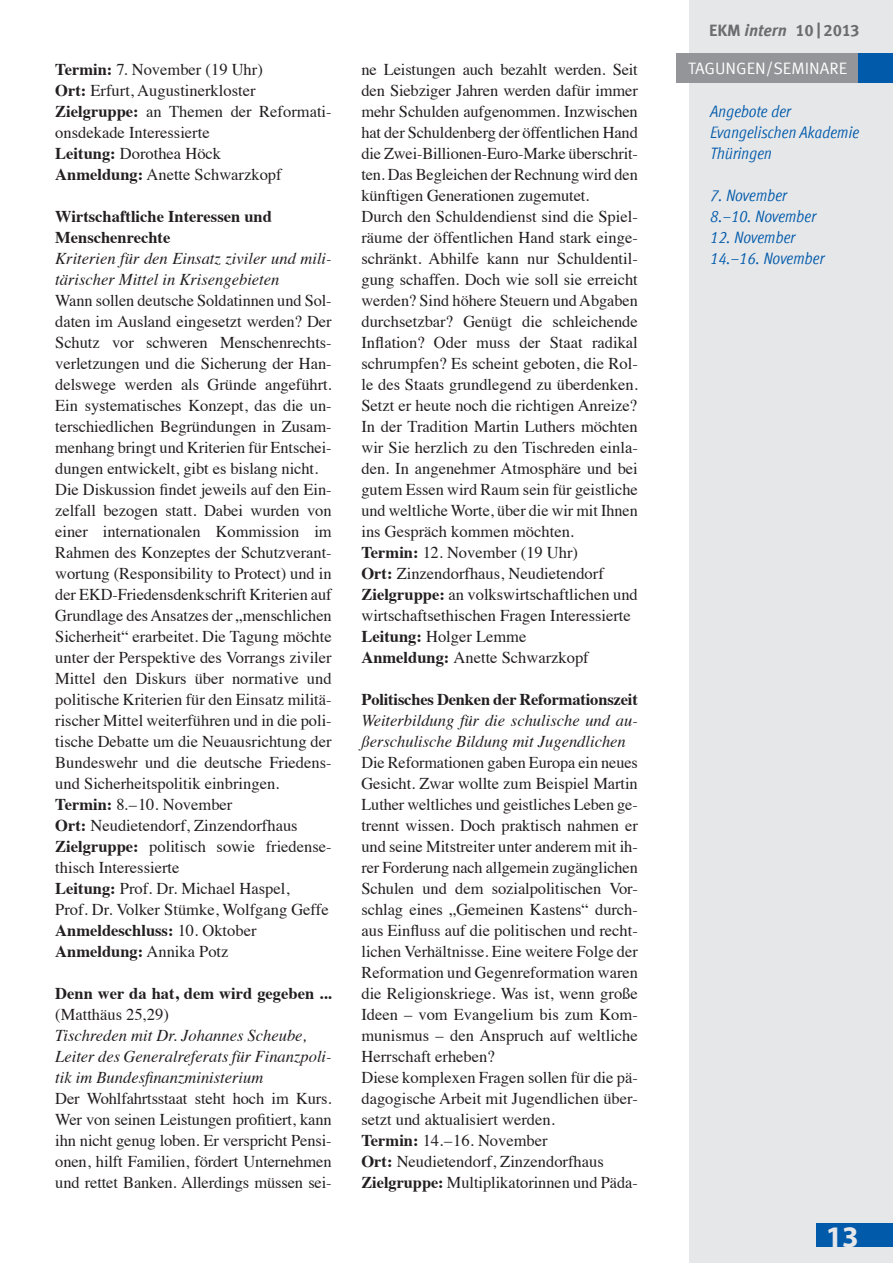
<style>
.page{position:relative;width:893px;height:1263px;background:#fff}
.page>*{position:absolute;margin:0;border:0;box-sizing:border-box;transform-origin:0 0}
.t1{font:700 30px "Myriad Pro";color:#e6e7e9}
.B-Body-Text{font:16.5px/21px "Times";color:#231f20;text-align:justify}
.B-Body-Text-2{font:italic 16.5px/21px "Times";color:#231f20}
.B-Body-Text-3{font:700 16.5px/21px "Times";color:#231f20}
.C-Randleiste{font:italic condensed 16.5px/21px "Meta Offc";letter-spacing:-.005em;color:#015aaa}
.Rubrik{font:16.5px "Meta Offc Norm";color:#fff}
.t2{font:700 16.5px "Meta Offc";letter-spacing:-.015em;color:#6c6d70}
.s1{font-style:italic}
.s2{font-weight:700}
.s3{font-weight:400}
</style>
<div class="page">
<div style="left:689px;top:0;width:204px;height:1263px;background:#e6e7e9"></div>
<div style="left:676px;top:53px;width:183px;height:30px;background:#939598"></div>
<div style="left:859px;top:53px;width:34px;height:30px;background:#015aaa"></div>
<div style="left:816px;top:1223px;width:77px;height:23px;background:#015aaa"></div>
<p class="t2" style="left:709px;top:21px;width:152px">EKM <span class="s1">intern</span> 10 | 2013</p>
<p class="B-Body-Text" style="left:55px;top:58px;width:209px"><span class="s2">Termin:</span> 7. November (19 Uhr)</p>
<p class="Rubrik" style="left:688px;top:59px;width:161px">TAGUNGEN/SEMINARE</p>
<p class="B-Body-Text" style="left:55px;top:79px;width:202px"><span class="s2">Ort:</span> Erfurt, Augustinerkloster</p>
<p class="B-Body-Text" style="left:55px;top:100px;width:278px"><span class="s2">Zielgruppe:</span> an Themen der Reformati&shy;onsdekade Interessierte</p>
<p class="B-Body-Text" style="left:55px;top:142px;width:167px"><span class="s2">Leitung:</span> Dorothea Höck</p>
<p class="B-Body-Text" style="left:55px;top:163px;width:228px"><span class="s2">Anmeldung:</span> Anette Schwarzkopf</p>
<p class="B-Body-Text-3" style="left:55px;top:204px;width:218px">Wirtschaftliche Interessen und</p>
<p class="B-Body-Text-3" style="left:55px;top:225px;width:117px">Menschenrechte</p>
<p class="B-Body-Text-2" style="left:55px;top:247px;width:278px">Kriterien für den Einsatz ziviler und mili&shy;tärischer Mittel in Krisengebieten</p>
<p class="B-Body-Text" style="left:55px;top:289px;width:278px">Wann sollen deutsche Soldatinnen und Sol&shy;daten im Ausland eingesetzt werden? Der Schutz vor schweren Menschenrechts&shy;verletzungen und die Sicherung der Han&shy;delswege werden als Gründe angeführt.<br>Ein systematisches Konzept, das die un&shy;terschiedlichen Begründungen in Zusam&shy;menhang bringt und Kriterien für Entschei&shy;dungen entwickelt, gibt es bislang nicht.</p>
<p class="B-Body-Text" style="left:55px;top:478px;width:278px">Die Diskussion findet jeweils auf den Ein&shy;zelfall bezogen statt. Dabei wurden von einer internationalen Kommission im Rahmen des Konzeptes der Schutzverant&shy;wortung (Responsibility to Protect) und in der EKD-Friedensdenkschrift Kriterien auf Grundlage des Ansatzes der „menschlichen Sicherheit“ erarbeitet. Die Tagung möchte unter der Perspektive des Vorrangs ziviler Mittel den Diskurs über normative und politische Kriterien für den Einsatz militä&shy;rischer Mittel weiterführen und in die poli&shy;tische Debatte um die Neuausrichtung der Bundeswehr und die deutsche Friedens&shy;und Sicherheitspolitik einbringen.</p>
<p class="B-Body-Text" style="left:55px;top:793px;width:179px"><span class="s2">Termin:</span> 8.–10. November</p>
<p class="B-Body-Text" style="left:55px;top:814px;width:244px"><span class="s2">Ort:</span> Neudietendorf, Zinzendorfhaus</p>
<p class="B-Body-Text" style="left:55px;top:835px;width:278px"><span class="s2">Zielgruppe:</span> politisch sowie friedense&shy;thisch Interessierte</p>
<p class="B-Body-Text" style="left:55px;top:877px;width:236px"><span class="s2">Leitung:</span> Prof. Dr. Michael Haspel,</p>
<p class="B-Body-Text" style="left:55px;top:898px;width:275px">Prof. Dr. Volker Stümke, Wolfgang Geffe</p>
<p class="B-Body-Text-3" style="left:55px;top:918px;width:203px">Anmeldeschluss: <span class="s3">10. Oktober</span></p>
<p class="B-Body-Text-3" style="left:55px;top:939px;width:175px">Anmeldung: <span class="s3">Annika Potz</span></p>
<p class="B-Body-Text-3" style="left:55px;top:981px;width:278px">Denn wer da hat, dem wird gegeben ... <span class="s3">(Matthäus 25,29)</span></p>
<p class="B-Body-Text-2" style="left:55px;top:1024px;width:253px">Tischreden mit Dr. Johannes Scheube,</p>
<p class="B-Body-Text-2" style="left:55px;top:1045px;width:278px">Leiter des Generalreferats für Finanzpoli&shy;tik im Bundesfinanzministerium</p>
<p class="B-Body-Text" style="left:55px;top:1087px;width:278px">Der Wohlfahrtsstaat steht hoch im Kurs.<br>Wer von seinen Leistungen profitiert, kann ihn nicht genug loben. Er verspricht Pensi&shy;onen, hilft Familien, fördert Unternehmen und rettet Banken. Allerdings müssen sei-</p>
<p class="B-Body-Text" style="left:361px;top:58px;width:278px">ne Leistungen auch bezahlt werden. Seit den Siebziger Jahren werden dafür immer mehr Schulden aufgenommen. Inzwischen hat der Schuldenberg der öffentlichen Hand die Zwei-Billionen-Euro-Marke überschrit&shy;ten. Das Begleichen der Rechnung wird den künftigen Generationen zugemutet.</p>
<p class="B-Body-Text" style="left:361px;top:205px;width:278px">Durch den Schuldendienst sind die Spiel&shy;räume der öffentlichen Hand stark einge&shy;schränkt. Abhilfe kann nur Schuldentil&shy;gung schaffen. Doch wie soll sie erreicht werden? Sind höhere Steuern und Abgaben durchsetzbar? Genügt die schleichende Inflation? Oder muss der Staat radikal schrumpfen? Es scheint geboten, die Rol&shy;le des Staats grundlegend zu überdenken.<br>Setzt er heute noch die richtigen Anreize?</p>
<p class="B-Body-Text" style="left:361px;top:415px;width:278px">In der Tradition Martin Luthers möchten wir Sie herzlich zu den Tischreden einla&shy;den. In angenehmer Atmosphäre und bei gutem Essen wird Raum sein für geistliche und weltliche Worte, über die wir mit Ihnen ins Gespräch kommen möchten.</p>
<p class="B-Body-Text" style="left:361px;top:541px;width:218px"><span class="s2">Termin:</span> 12. November (19 Uhr)</p>
<p class="B-Body-Text" style="left:361px;top:562px;width:244px"><span class="s2">Ort:</span> Zinzendorfhaus, Neudietendorf</p>
<p class="B-Body-Text" style="left:361px;top:583px;width:278px"><span class="s2">Zielgruppe:</span> an volkswirtschaftlichen und wirtschaftsethischen Fragen Interessierte</p>
<p class="B-Body-Text" style="left:361px;top:625px;width:166px"><span class="s2">Leitung:</span> Holger Lemme</p>
<p class="B-Body-Text" style="left:361px;top:646px;width:229px"><span class="s2">Anmeldung:</span> Anette Schwarzkopf</p>
<p class="B-Body-Text-3" style="left:361px;top:687px;width:278px">Politisches Denken der Reformationszeit</p>
<p class="B-Body-Text-2" style="left:361px;top:709px;width:278px">Weiterbildung für die schulische und au&shy;ßerschulische Bildung mit Jugendlichen</p>
<p class="B-Body-Text" style="left:361px;top:751px;width:278px">Die Reformationen gaben Europa ein neues Gesicht. Zwar wollte zum Beispiel Martin Luther weltliches und geistliches Leben ge&shy;trennt wissen. Doch praktisch nahmen er und seine Mitstreiter unter anderem mit ih&shy;rer Forderung nach allgemein zugänglichen Schulen und dem sozialpolitischen Vor&shy;schlag eines „Gemeinen Kastens“ durch&shy;aus Einfluss auf die politischen und recht&shy;lichen Verhältnisse. Eine weitere Folge der Reformation und Gegenreformation waren die Religionskriege. Was ist, wenn große Ideen – vom Evangelium bis zum Kom&shy;munismus – den Anspruch auf weltliche Herrschaft erheben?</p>
<p class="B-Body-Text" style="left:361px;top:1066px;width:278px">Diese komplexen Fragen sollen für die pä&shy;dagogische Arbeit mit Jugendlichen über&shy;setzt und aktualisiert werden.</p>
<p class="B-Body-Text" style="left:361px;top:1129px;width:188px"><span class="s2">Termin:</span> 14.–16. November</p>
<p class="B-Body-Text" style="left:361px;top:1150px;width:244px"><span class="s2">Ort:</span> Neudietendorf, Zinzendorfhaus</p>
<p class="B-Body-Text" style="left:361px;top:1171px;width:278px"><span class="s2">Zielgruppe:</span> Multiplikatorinnen und Päda-</p>
<p class="C-Randleiste" style="left:710px;top:101px;width:150px">Angebote der<br>Evangelischen Akademie<br>Thüringen</p>
<p class="C-Randleiste" style="left:710px;top:185px;width:78px">7. November</p>
<p class="C-Randleiste" style="left:710px;top:206px;width:107px">8.–10. November</p>
<p class="C-Randleiste" style="left:710px;top:227px;width:86px">12. November</p>
<p class="C-Randleiste" style="left:710px;top:248px;width:116px">14.–16. November</p>
<h1 class="t1" style="left:826px;top:1217px;width:35px">13</h1>
</div>
